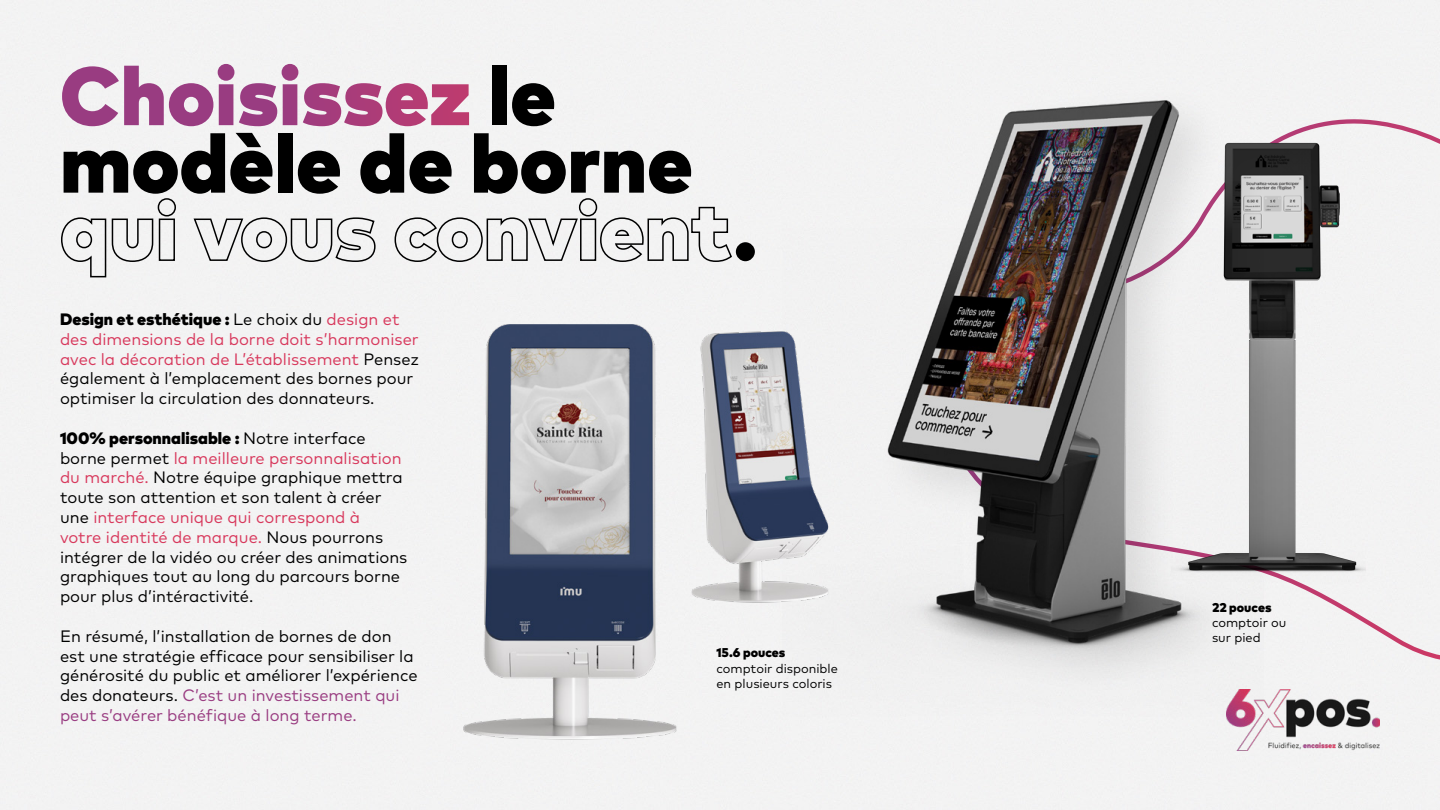
<style>
.page{position:relative;width:1440px;height:810px;background:#f3f3f3}
.page>*{position:absolute;margin:0;border:0;box-sizing:border-box;transform-origin:0 0}
.t1{font:900 82.5px/67.5px "Mark Pro";color:#000}
.t2{font:16.5px/19.8px "Mark Pro";color:#000}
.t3{font:12.75px/15.3px "Mark Pro";color:#000}
.t4{font:900 12.75px "Mark Pro";color:#000}
.s1{color:#fff}
.s2{font-weight:900}
.s3{color:#d8385c}
.s4{color:#993c81}
</style>
<div class="page">
<img style="left:1226px;top:714px;width:154px;height:36px">
<div style="left:1264px;top:28px;width:176px;height:686px;background:#f3f3f3"></div>
<div style="left:1165px;top:89px;width:207px;height:524px;background:#000;opacity:.1"></div>
<div style="left:789px;top:83px;width:510px;height:660px;background:#000;opacity:.1"></div>
<img style="left:782px;top:28px;width:482px;height:689px">
<img style="left:427px;top:288px;width:273px;height:480px">
<img style="left:678px;top:313px;width:180px;height:312px">
<h1 class="t1" style="left:60px;top:55px;width:699px"><span class="s1">Choisissez</span> le modèle de borne qui vous convient.</h1>
<p class="t2" style="left:60px;top:308px;width:361px"><span class="s2">Design et esthétique :</span> Le choix du <span class="s3">design et des dimensions de la borne doit s’harmoniser avec la décoration de L’établissement</span> Pensez également à l’emplacement des bornes pour optimiser la circulation des donnateurs.</p>
<p class="t2" style="left:60px;top:427px;width:349px"><span class="s2">100% personnalisable :</span> Notre interface borne permet <span class="s3">la meilleure personnalisation du marché.</span> Notre équipe graphique mettra toute son attention et son talent à créer une <span class="s3">interface unique qui correspond à<br>votre identité de marque.</span> Nous pourrons intégrer de la vidéo ou créer des animations graphiques tout au long du parcours borne pour plus d’intéractivité.</p>
<p class="t2" style="left:60px;top:625px;width:359px">En résumé, l’installation de bornes de don est une stratégie efficace pour sensibiliser la générosité du public et améliorer l’expérience des donateurs. <span class="s4">C’est un investissement qui peut s’avérer bénéfique à long terme.</span></p>
<p class="t4" style="left:716px;top:643px;width:70px">15.6 pouces</p>
<p class="t3" style="left:716px;top:660px;width:123px">comptoir disponible en plusieurs coloris</p>
<p class="t4" style="left:1212px;top:597px;width:61px">22 pouces</p>
<p class="t3" style="left:1212px;top:614px;width:76px">comptoir ou sur pied</p>
</div>
